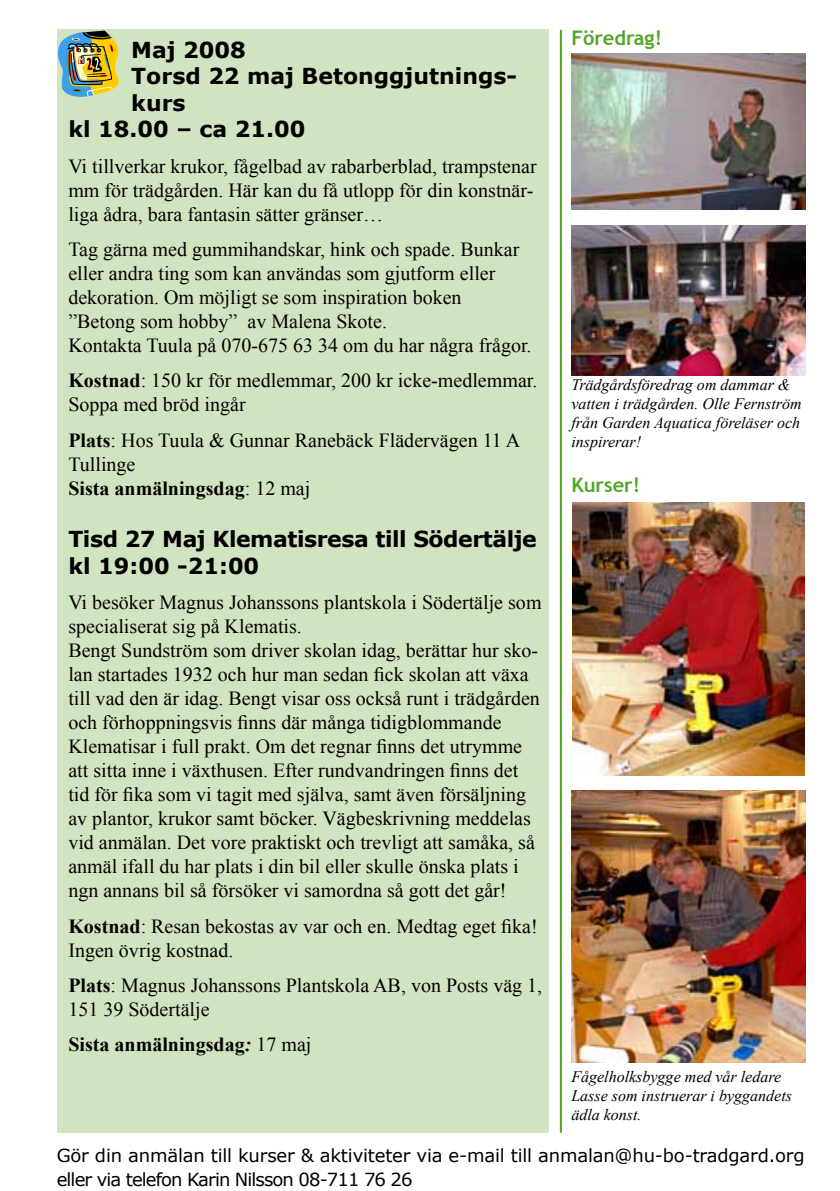
<style>
.page{position:relative;width:840px;height:1191px;background:#fff}
.page>*{position:absolute;margin:0;border:0;box-sizing:border-box;transform-origin:0 0}
.t1{font:700 22px "Verdana";color:#000}
.t2{font:700 22px/26.4px "Verdana";letter-spacing:-.02em;color:#000}
.t3{font:20px/24px "Times New Roman";color:#000}
.t4{font:700 20px "Times New Roman";color:#000}
.t5{font:700 20px "Trebuchet MS";color:#52a625}
.t6{font:18px/24px "Verdana";letter-spacing:-.01em;color:#000}
.t7{font:italic 16px/19.2px "Times New Roman";color:#000}
.t8{font:16px "Times New Roman";color:#000}
.s1{font-weight:700}
.s2{font-style:italic}
.s3{font-weight:400}
</style>
<div class="page">
<div style="left:57px;top:30px;width:491px;height:1102px;background:#d1e4c1"></div>
<img style="left:58px;top:31px;width:61px;height:66px">
<img style="left:571px;top:54px;width:234px;height:156px">
<img style="left:571px;top:225px;width:234px;height:151px">
<hr style="left:559px;top:30px;width:2px;height:1102px;background:#52a625">
<img style="left:572px;top:503px;width:232px;height:272px">
<img style="left:571px;top:790px;width:234px;height:272px">
<p class="t1" style="left:131px;top:34px;width:116px">Maj 2008</p>
<p class="t1" style="left:131px;top:61px;width:387px">Torsd 22 maj Betonggjutnings-</p>
<p class="t1" style="left:131px;top:87px;width:56px">kurs</p>
<p class="t1" style="left:68px;top:114px;width:238px">kl 18.00 – ca 21.00</p>
<p class="t3" style="left:68px;top:153px;width:469px">Vi tillverkar krukor, fågelbad av rabarberblad, trampstenar mm för trädgården. Här kan du få utlopp för din konstnär&shy;liga ådra, bara fantasin sätter gränser…</p>
<p class="t3" style="left:68px;top:237px;width:464px">Tag gärna med gummihandskar, hink och spade. Bunkar eller andra ting som kan användas som gjutform eller dekoration. Om möjligt se som inspiration boken ”Betong som hobby” av Malena Skote.<br>Kontakta Tuula på 070-675 63 34 om du har några frågor.</p>
<p class="t3" style="left:68px;top:368px;width:470px"><span class="s1">Kostnad</span>: 150 kr för medlemmar, 200 kr icke-medlemmar.<br>Soppa med bröd ingår</p>
<p class="t3" style="left:68px;top:427px;width:453px"><span class="s1">Plats</span>: Hos Tuula &amp; Gunnar Ranebäck Flädervägen 11 A<br>Tullinge<br><span class="s1">Sista anmälningsdag</span>: 12 maj</p>
<p class="t2" style="left:68px;top:526px;width:469px">Tisd 27 Maj Klematisresa till Södertälje kl 19:00 -21:00</p>
<p class="t3" style="left:68px;top:590px;width:474px">Vi besöker Magnus Johanssons plantskola i Södertälje som specialiserat sig på Klematis.<br>Bengt Sundström som driver skolan idag, berättar hur sko&shy;lan startades 1932 och hur man sedan fick skolan att växa till vad den är idag. Bengt visar oss också runt i trädgården och förhoppningsvis finns där många tidigblommande Klematisar i full prakt. Om det regnar finns det utrymme att sitta inne i växthusen. Efter rundvandringen finns det tid för fika som vi tagit med själva, samt även försäljning av plantor, krukor samt böcker. Vägbeskrivning meddelas vid anmälan. Det vore praktiskt och trevligt att samåka, så anmäl ifall du har plats i din bil eller skulle önska plats i ngn annans bil så försöker vi samordna så gott det går!</p>
<p class="t3" style="left:68px;top:913px;width:470px"><span class="s1">Kostnad</span>: Resan bekostas av var och en. Medtag eget fika!<br>Ingen övrig kostnad.</p>
<p class="t3" style="left:68px;top:973px;width:475px"><span class="s1">Plats</span>: Magnus Johanssons Plantskola AB, von Posts väg 1,<br>151 39 Södertälje</p>
<p class="t4" style="left:68px;top:1031px;width:244px">Sista anmälningsdag<span class="s2">:</span> <span class="s3">17 maj</span></p>
<p class="t5" style="left:571px;top:25px;width:92px">Föredrag!</p>
<p class="t7" style="left:571px;top:374px;width:232px">Trädgårdsföredrag om dammar &amp; vatten i trädgården. Olle Fernström från Garden Aquatica föreläser och inspirerar!</p>
<p class="t5" style="left:571px;top:473px;width:70px">Kurser!</p>
<p class="t7" style="left:571px;top:1066px;width:222px">Fågelholksbygge med vår ledare<br>Lasse som instruerar i byggandets ädla konst.</p>
<p class="t6" style="left:57px;top:1143px;width:749px">Gör din anmälan till kurser &amp; aktiviteter via e-mail till anmalan@hu-bo-tradgard.org eller via telefon Karin Nilsson 08-711 76 26</p>
<p class="t8" style="left:416px;top:1135px;width:35px">Sid 9</p>
</div>
